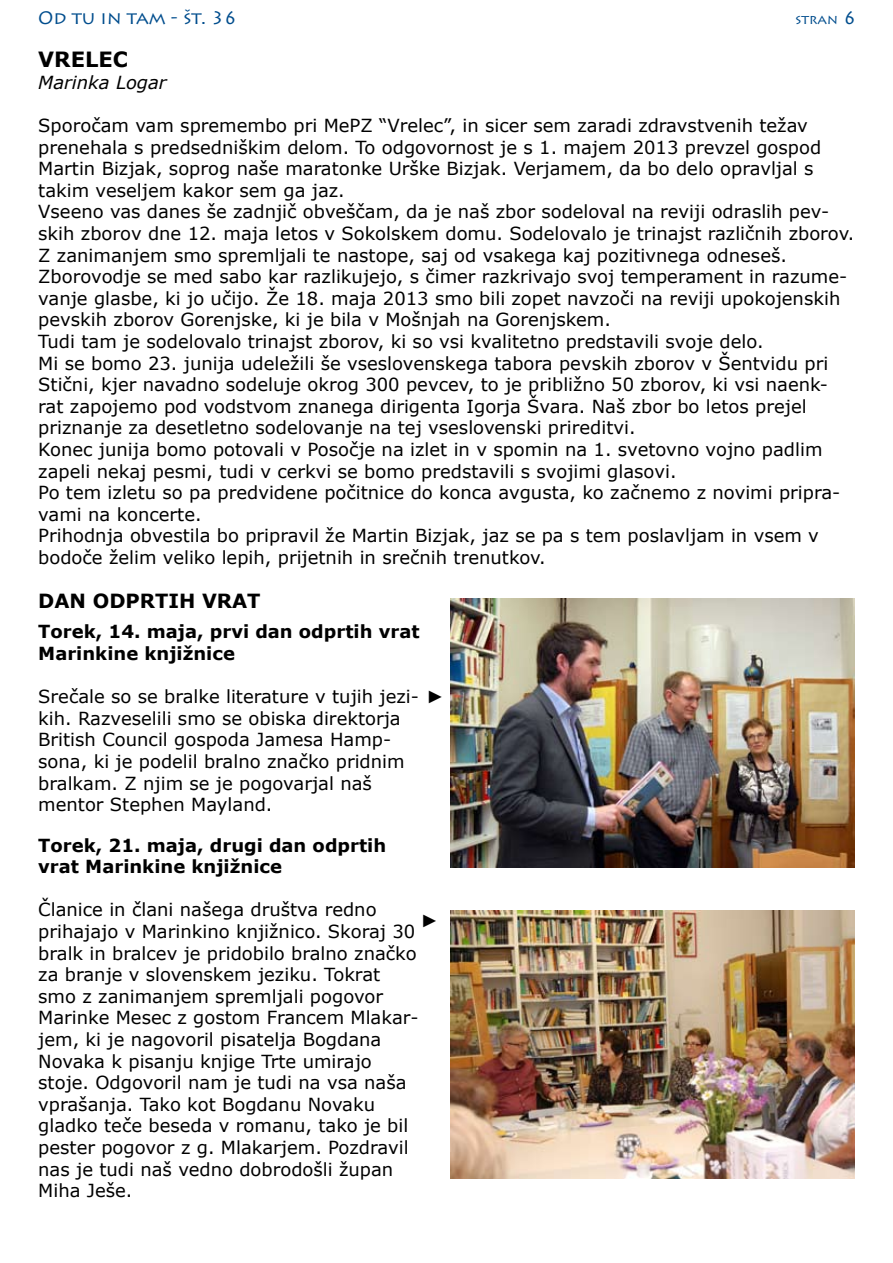
<style>
.page{position:relative;width:893px;height:1263px;background:#fff}
.page>*{position:absolute;margin:0;border:0;box-sizing:border-box;transform-origin:0 0}
.t1{font:700 21px "Verdana";color:#000}
.t2{font:700 19.5px "Verdana";color:#000}
.t3{font:18px/21.6px "Verdana";color:#000}
.t4{font:700 18px/21.6px "Verdana";color:#000}
.t5{font:18px "Lithos Pro";color:#004d8d}
.t6{font:italic 18px "Verdana";color:#000}
.t7{font:18px "Times New Roman";color:#000}
.t8{font:13.5px "Lithos Pro";color:#004d8d}
.s1{font-size:18px}
.s2{font-family:"Times New Roman"}
</style>
<div class="page">
<img style="left:451px;top:598px;width:404px;height:269px">
<img style="left:451px;top:910px;width:404px;height:268px">
<p class="t5" style="left:38px;top:8px;width:200px">OD TU IN TAM - ŠT. 36</p>
<p class="t8" style="left:795px;top:11px;width:62px">STRAN <span class="s1">6</span></p>
<p class="t1" style="left:38px;top:46px;width:91px">VRELEC</p>
<p class="t6" style="left:38px;top:71px;width:130px">Marinka Logar</p>
<p class="t3" style="left:38px;top:114px;width:818px">Sporočam vam spremembo pri MePZ “Vrelec”, in sicer sem zaradi zdravstvenih težav prenehala s predsedniškim delom. To odgovornost je s 1. majem 2013 prevzel gospod Martin Bizjak, soprog naše maratonke Urške Bizjak. Verjamem, da bo delo opravljal s takim veseljem kakor sem ga jaz.<br>Vseeno vas danes še zadnjič obveščam, da je naš zbor sodeloval na reviji odraslih pev&shy;skih zborov dne 12. maja letos v Sokolskem domu. Sodelovalo je trinajst različnih zborov.<br>Z zanimanjem smo spremljali te nastope, saj od vsakega kaj pozitivnega odneseš.<br>Zborovodje se med sabo kar razlikujejo, s čimer razkrivajo svoj temperament in razume&shy;vanje glasbe, ki jo učijo. Že 18. maja 2013 smo bili zopet navzoči na reviji upokojenskih pevskih zborov Gorenjske, ki je bila v Mošnjah na Gorenjskem.<br>Tudi tam je sodelovalo trinajst zborov, ki so vsi kvalitetno predstavili svoje delo.<br>Mi se bomo 23. junija udeležili še vseslovenskega tabora pevskih zborov v Šentvidu pri Stični, kjer navadno sodeluje okrog 300 pevcev, to je približno 50 zborov, ki vsi naenk&shy;rat zapojemo pod vodstvom znanega dirigenta Igorja Švara. Naš zbor bo letos prejel priznanje za desetletno sodelovanje na tej vseslovenski prireditvi.<br>Konec junija bomo potovali v Posočje na izlet in v spomin na 1. svetovno vojno padlim zapeli nekaj pesmi, tudi v cerkvi se bomo predstavili s svojimi glasovi.<br>Po tem izletu so pa predvidene počitnice do konca avgusta, ko začnemo z novimi pripra&shy;vami na koncerte.<br>Prihodnja obvestila bo pripravil že Martin Bizjak, jaz se pa s tem poslavljam in vsem v bodoče želim veliko lepih, prijetnih in srečnih trenutkov.</p>
<p class="t2" style="left:38px;top:589px;width:224px">DAN ODPRTIH VRAT</p>
<p class="t4" style="left:38px;top:620px;width:383px">Torek, 14. maja, prvi dan odprtih vrat<br>Marinkine knjižnice</p>
<p class="t3" style="left:38px;top:685px;width:408px">Srečale so se bralke literature v tujih jezi- <span class="s2">► </span>kih. Razveselili smo se obiska direktorja British Council gospoda Jamesa Hamp&shy;sona, ki je podelil bralno značko pridnim bralkam. Z njim se je pogovarjal naš<br>mentor Stephen Mayland.</p>
<p class="t4" style="left:38px;top:833px;width:349px">Torek, 21. maja, drugi dan odprtih vrat Marinkine knjižnice</p>
<p class="t3" style="left:38px;top:898px;width:382px">Članice in člani našega društva redno prihajajo v Marinkino knjižnico. Skoraj 30 bralk in bralcev je pridobilo bralno značko za branje v slovenskem jeziku. Tokrat smo z zanimanjem spremljali pogovor Marinke Mesec z gostom Francem Mlakar&shy;jem, ki je nagovoril pisatelja Bogdana Novaka k pisanju knjige Trte umirajo stoje. Odgovoril nam je tudi na vsa naša vprašanja. Tako kot Bogdanu Novaku gladko teče beseda v romanu, tako je bil pester pogovor z g. Mlakarjem. Pozdravil nas je tudi naš vedno dobrodošli župan Miha Ješe.</p>
<p class="t7" style="left:421px;top:909px;width:19px">►</p>
</div>
